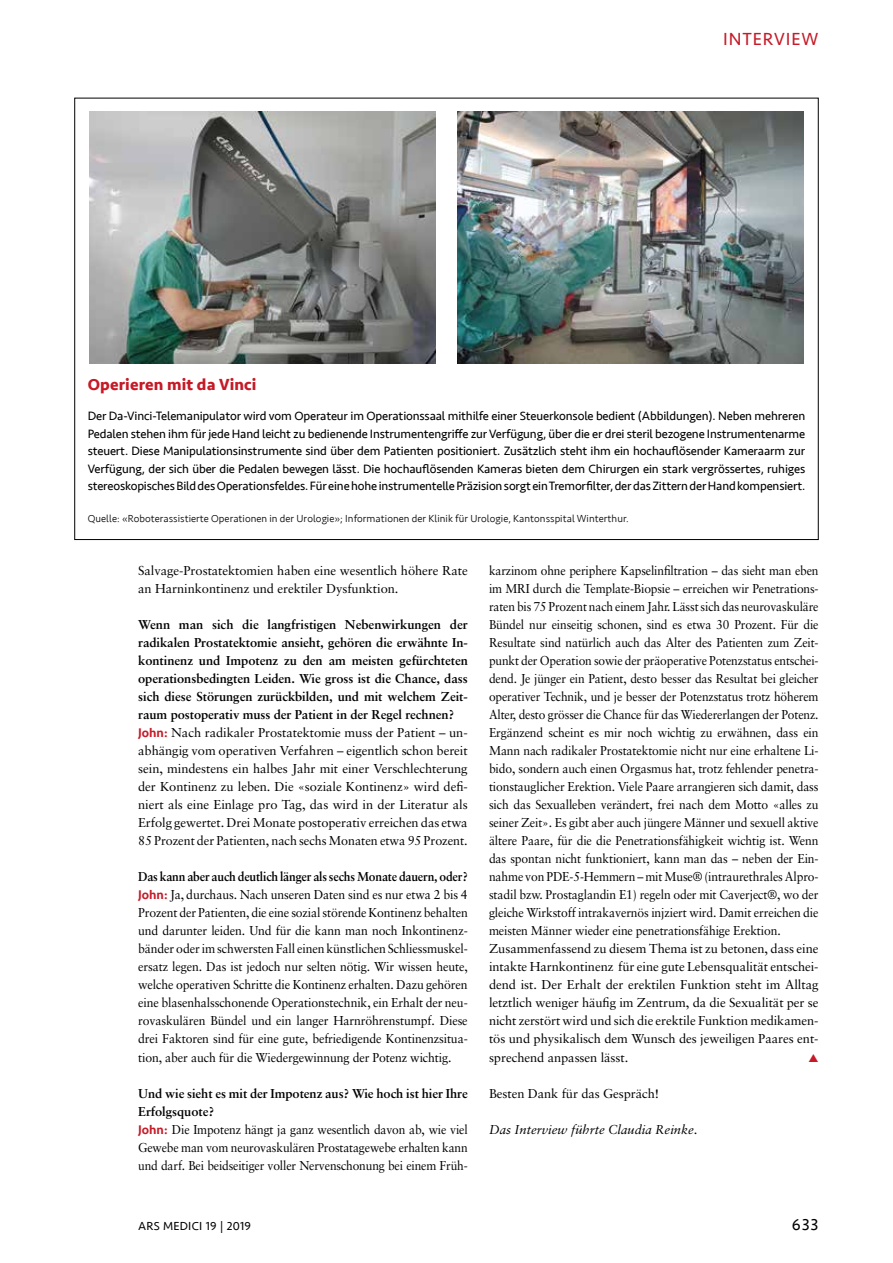
<style>
.page{position:relative;width:893px;height:1263px;background:#fff}
.page>*{position:absolute;margin:0;border:0;box-sizing:border-box;transform-origin:0 0}
.t1{font:18px "Seravek";letter-spacing:.05em;color:#c61a27}
.t2{font:700 16.5px "Seravek";letter-spacing:.01em;color:#c61a27}
.t3{font:16.5px "Seravek";color:#000}
.t4{font:12.9px/18px "Sabon";letter-spacing:-.01em;color:#000;scale:.93 1}
.t5{font:12.9px/18px "Sabon";letter-spacing:-.01em;color:#000}
.t6{font:12.9px/18px "Sabon";letter-spacing:-.01em;color:#000;text-align:justify;scale:.95 1}
.t7{font:italic 12.9px "Sabon";color:#000}
.t8{font:12.45px/17.5px "Seravek";letter-spacing:-.01em;color:#000;text-align:justify}
.t9{font:12px "Seravek";letter-spacing:.02em;color:#000}
.t10{font:300 10.5px "Seravek";letter-spacing:.005em;color:#000}
.s1{font-weight:700}
.s2{font-family:"Seravek";font-weight:500;color:#c61a27}
</style>
<div class="page">
<img style="left:457px;top:112px;width:347px;height:252px">
<img style="left:89px;top:112px;width:347px;height:252px">
<h1 class="t1" style="left:723px;top:25px;width:97px">INTERVIEW</h1>
<p class="t2" style="left:88px;top:371px;width:170px">Operieren mit da Vinci</p>
<p class="t8" style="left:88px;top:407px;width:719px">Der Da-Vinci-Telemanipulator wird vom Operateur im Operationssaal mithilfe einer Steuerkonsole bedient (Abbildungen). Neben mehreren Pedalen stehen ihm für jede Hand leicht zu bedienende Instrumentengriffe zur Verfügung, über die er drei steril bezogene Instrumentenarme steuert. Diese Manipulationsinstrumente sind über dem Patienten positioniert. Zusätzlich steht ihm ein hochauflösender Kameraarm zur Verfügung, der sich über die Pedalen bewegen lässt. Die hochauflösenden Kameras bieten dem Chirurgen ein stark vergrössertes, ruhiges stereoskopisches Bild des Operationsfeldes. Für eine hohe instrumentelle Präzision sorgt ein Tremorfilter, der das Zittern der Hand kompensiert.</p>
<p class="t10" style="left:88px;top:512px;width:542px">Quelle: «Roboterassistierte Operationen in der Urologie»; Informationen der Klinik für Urologie, Kantonsspital Winterthur.</p>
<p class="t5" style="left:138px;top:562px;width:331px">Salvage-Prostatektomien haben eine wesentlich höhere Rate an Harninkontinenz und erektiler Dysfunktion.</p>
<p class="t5" style="left:138px;top:616px;width:331px"><span class="s1">Wenn man sich die langfristigen Nebenwirkungen der radikalen Prostatektomie ansieht, gehören die erwähnte In&shy;kontinenz und Impotenz zu den am meisten gefürchteten operationsbedingten Leiden. Wie gross ist die Chance, dass sich diese Störungen zurückbilden, und mit welchem Zeit&shy;raum postoperativ muss der Patient in der Regel rechnen?<br></span><span class="s2">John:</span> Nach radikaler Prostatektomie muss der Patient – un&shy;abhängig vom operativen Verfahren – eigentlich schon bereit sein, mindestens ein halbes Jahr mit einer Verschlechterung der Kontinenz zu leben. Die «soziale Kontinenz» wird defi&shy;niert als eine Einlage pro Tag, das wird in der Literatur als Erfolg gewertet. Drei Monate postoperativ erreichen das etwa 85 Prozent der Patienten, nach sechs Monaten etwa 95 Prozent.</p>
<p class="t6" style="left:138px;top:868px;width:348px"><span class="s1">Das kann aber auch deutlich länger als sechs Monate dauern, oder?<br></span><span class="s2">John:</span> Ja, durchaus. Nach unseren Daten sind es nur etwa 2 bis 4<br>Prozent der Patienten, die eine sozial störende Kontinenz behalten und darunter leiden. Und für die kann man noch Inkontinenz&shy;bänder oder im schwersten Fall einen künstlichen Schliessmuskel&shy;ersatz legen. Das ist jedoch nur selten nötig. Wir wissen heute, welche operativen Schritte die Kontinenz erhalten. Dazu gehören eine blasenhalsschonende Operationstechnik, ein Erhalt der neu&shy;rovaskulären Bündel und ein langer Harnröhrenstumpf. Diese drei Faktoren sind für eine gute, befriedigende Kontinenzsitua&shy;tion, aber auch für die Wiedergewinnung der Potenz wichtig.</p>
<p class="t4" style="left:138px;top:1084px;width:356px"><span class="s1">Und wie sieht es mit der Impotenz aus? Wie hoch ist hier Ihre Erfolgsquote?<br></span><span class="s2">John:</span> Die Impotenz hängt ja ganz wesentlich davon ab, wie viel Gewebe man vom neurovaskulären Prostatagewebe erhalten kann und darf. Bei beidseitiger voller Nervenschonung bei einem Früh-</p>
<p class="t4" style="left:489px;top:562px;width:356px">karzinom ohne periphere Kapselinfiltration – das sieht man eben im MRI durch die Template-Biopsie – erreichen wir Penetrations&shy;raten bis 75 Prozent nach einem Jahr. Lässt sich das neurovaskuläre Bündel nur einseitig schonen, sind es etwa 30 Prozent. Für die Resultate sind natürlich auch das Alter des Patienten zum Zeit&shy;punkt der Operation sowie der präoperative Potenzstatus entschei&shy;dend. Je jünger ein Patient, desto besser das Resultat bei gleicher operativer Technik, und je besser der Potenzstatus trotz höherem Alter, desto grösser die Chance für das Wiedererlangen der Potenz.<br>Ergänzend scheint es mir noch wichtig zu erwähnen, dass ein Mann nach radikaler Prostatektomie nicht nur eine erhaltene Li&shy;bido, sondern auch einen Orgasmus hat, trotz fehlender penetra&shy;tionstauglicher Erektion. Viele Paare arrangieren sich damit, dass sich das Sexualleben verändert, frei nach dem Motto «alles zu seiner Zeit». Es gibt aber auch jüngere Männer und sexuell aktive ältere Paare, für die die Penetrationsfähigkeit wichtig ist. Wenn das spontan nicht funktioniert, kann man das – neben der Ein&shy;nahme von PDE-5-Hemmern – mit Muse® (intraurethrales Alpro&shy;stadil bzw. Prostaglandin E1) regeln oder mit Caverject®, wo der gleiche Wirkstoff intrakavernös injziert wird. Damit erreichen die meisten Männer wieder eine penetrationsfähige Erektion.<br>Zusammenfassend zu diesem Thema ist zu betonen, dass eine intakte Harnkontinenz für eine gute Lebensqualität entschei&shy;dend ist. Der Erhalt der erektilen Funktion steht im Alltag letztlich weniger häufig im Zentrum, da die Sexualität per se nicht zerstört wird und sich die erektile Funktion medikamen&shy;tös und physikalisch dem Wunsch des jeweiligen Paares ent&shy;sprechend anpassen lässt.</p>
<p class="t5" style="left:489px;top:1084px;width:172px">Besten Dank für das Gespräch!</p>
<p class="t7" style="left:489px;top:1121px;width:210px">Das Interview führte Claudia Reinke.</p>
<p class="t9" style="left:138px;top:1217px;width:114px">ARS MEDICI 19 | 2019</p>
<p class="t3" style="left:792px;top:1212px;width:28px">633</p>
</div>
